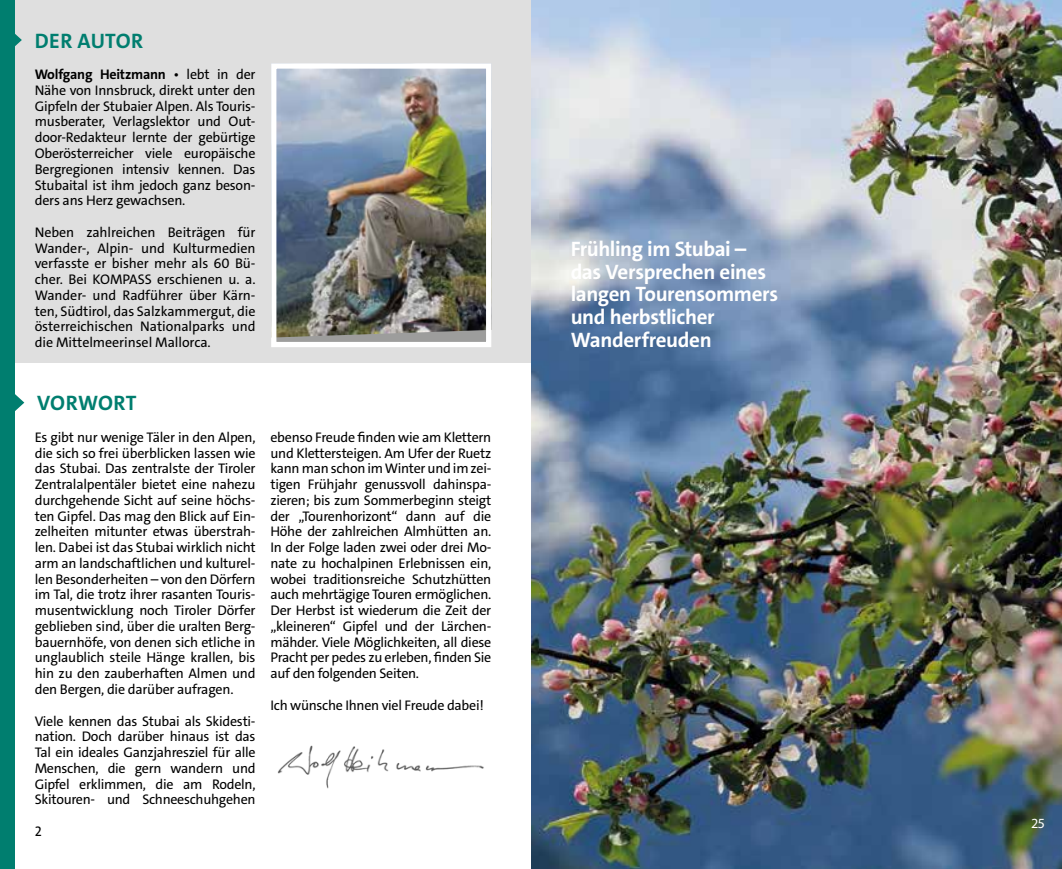
<style>
.page{position:relative;width:1062px;height:869px;background:#fff}
.page>*{position:absolute;margin:0;border:0;box-sizing:border-box;transform-origin:0 0}
.t1{font:700 21px/22.8px "The Sans C4 s";letter-spacing:-.02em;color:#fff}
.t2{font:700 21px "The Sans C4 s";letter-spacing:.01em;color:#007e6f}
.t3{font:14px/15.8px "The Sans C4 s";letter-spacing:-.02em;color:#000;text-align:justify}
.t4{font:14px "Myriad Pro";color:#fff}
.s1{font-weight:700}
</style>
<div class="page">
<div style="left:0;top:0;width:531px;height:363px;background:#dfdfdf"></div>
<svg style="left:15px;top:34px;width:7px;height:12px"></svg>
<svg style="left:15px;top:394px;width:9px;height:17px"></svg>
<img style="left:277px;top:69px;width:208px;height:268px">
<div style="left:271px;top:63px;width:220px;height:284px;border:5px solid #fff"></div>
<img style="left:277px;top:745px;width:207px;height:44px">
<div style="left:0;top:0;width:15px;height:868px;background:#007e6f"></div>
<img style="left:531px;top:0;width:531px;height:868px">
<h1 class="t2" style="left:35px;top:27px;width:110px">DER AUTOR</h1>
<p class="t3" style="left:35px;top:67px;width:222px"><span class="s1">Wolfgang Heitzmann</span> • lebt in der Nähe von Innsbruck, direkt unter den Gipfeln der Stubaier Alpen. Als Touris&shy;musberater, Verlagslektor und Out&shy;door-Redakteur lernte der gebürtige Oberösterreicher viele europäische Bergregionen intensiv kennen. Das Stubaital ist ihm jedoch ganz beson&shy;ders ans Herz gewachsen.</p>
<p class="t3" style="left:35px;top:224px;width:222px">Neben zahlreichen Beiträgen für Wander-, Alpin- und Kulturmedien verfasste er bisher mehr als 60 Bü&shy;cher. Bei KOMPASS erschienen u. a.<br>Wander- und Radführer über Kärn&shy;ten, Südtirol, das Salzkammergut, die österreichischen Nationalparks und die Mittelmeerinsel Mallorca.</p>
<h1 class="t2" style="left:37px;top:389px;width:101px">VORWORT</h1>
<p class="t3" style="left:35px;top:429px;width:222px">Es gibt nur wenige Täler in den Alpen, die sich so frei überblicken lassen wie das Stubai. Das zentralste der Tiroler Zentralalpentäler bietet eine nahezu durchgehende Sicht auf seine höchs&shy;ten Gipfel. Das mag den Blick auf Ein&shy;zelheiten mitunter etwas überstrah&shy;len. Dabei ist das Stubai wirklich nicht arm an landschaftlichen und kulturel&shy;len Besonderheiten – von den Dörfern im Tal, die trotz ihrer rasanten Touris&shy;musentwicklung noch Tiroler Dörfer geblieben sind, über die uralten Berg&shy;bauernhöfe, von denen sich etliche in unglaublich steile Hänge krallen, bis hin zu den zauberhaften Almen und den Bergen, die darüber aufragen.</p>
<p class="t3" style="left:35px;top:712px;width:222px">Viele kennen das Stubai als Skidesti&shy;nation. Doch darüber hinaus ist das Tal ein ideales Ganzjahresziel für alle Menschen, die gern wandern und Gipfel erklimmen, die am Rodeln, Skitouren- und Schneeschuhgehen</p>
<p class="t3" style="left:35px;top:823px;width:9px">2</p>
<p class="t3" style="left:270px;top:429px;width:222px">ebenso Freude finden wie am Klettern und Klettersteigen. Am Ufer der Ruetz kann man schon im Winter und im zei&shy;tigen Frühjahr genussvoll dahinspa&shy;zieren; bis zum Sommerbeginn steigt der „Tourenhorizont“ dann auf die Höhe der zahlreichen Almhütten an.<br>In der Folge laden zwei oder drei Mo&shy;nate zu hochalpinen Erlebnissen ein, wobei traditionsreiche Schutzhütten auch mehrtägige Touren ermöglichen.<br>Der Herbst ist wiederum die Zeit der „kleineren“ Gipfel und der Lärchen&shy;mähder. Viele Möglichkeiten, all diese Pracht per pedes zu erleben, finden Sie auf den folgenden Seiten.</p>
<p class="t3" style="left:270px;top:697px;width:215px">Ich wünsche Ihnen viel Freude dabei!</p>
<h1 class="t1" style="left:570px;top:237px;width:209px">Frühling im Stubai – das Versprechen eines langen Tourensommers und herbstlicher<br>Wanderfreuden</h1>
<p class="t4" style="left:1032px;top:814px;width:14px">25</p>
</div>
